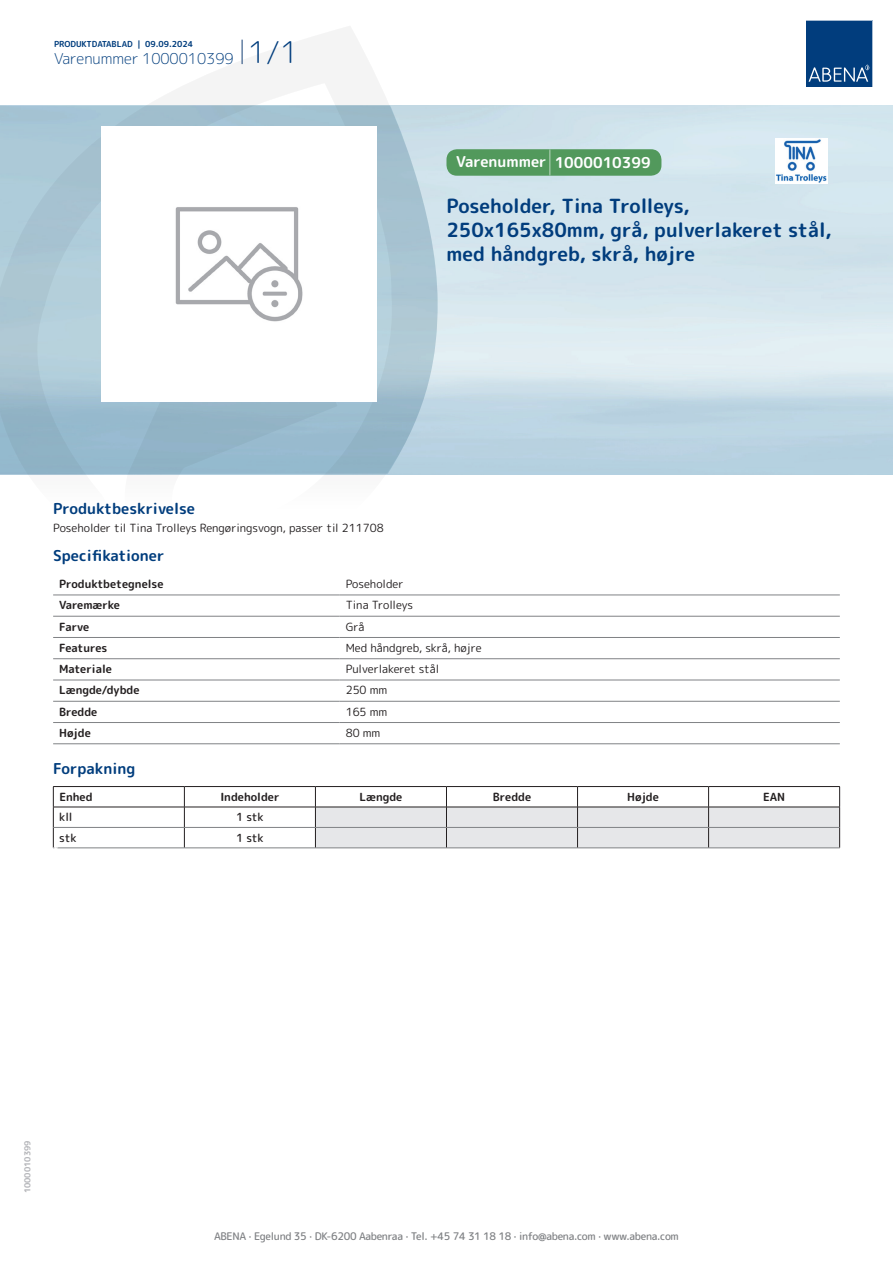
<style>
.page{position:relative;width:893px;height:1263px;background:#fff}
.page>*{position:absolute;margin:0;border:0;box-sizing:border-box;transform-origin:0 0}
.t1{font:700 19.5px/24px "Rounded Mplus 1 c";color:#013d7d}
.t2{font:700 15px "Rounded Mplus 1 c";color:#013d7d}
.t3{font:300 15px "Rounded Mplus 1 c";color:#013d7d}
.t4{font:700 15px "Rounded Mplus 1 c";color:#fff}
.t5{font:11.25px "Rounded Mplus 1 c";color:#231f20}
.t6{font:700 11.25px "Rounded Mplus 1 c";color:#231f20}
.t7{font:500 11.25px "Rounded Mplus 1 c";letter-spacing:-.01em;color:#231f20}
.t8{font:500 10.5px "Rounded Mplus 1 c";letter-spacing:-.03em;color:#808285}
.t9{font:700 10.5px "Rounded Mplus 1 c";color:#fff}
.t10{font:700 8.25px "Rounded Mplus 1 c";color:#013d7d}
.t11{font:700 8.25px "Rounded Mplus 1 c";color:#b2b3b7}
.s1{font-size:30px}
.s2{font-size:25.5px}
</style>
<div class="page">
<svg style="left:0;top:26px;width:439px;height:569px"></svg>
<svg style="left:0;top:106px;width:438px;height:368px;background:#a4c2d1"></svg>
<svg style="left:242px;top:40px;width:1px;height:24px"></svg>
<svg style="left:806px;top:20px;width:67px;height:67px;background:#144b86"></svg>
<img style="left:101px;top:127px;width:276px;height:275px">
<hr style="left:53px;top:595px;width:287px;height:1px;background:#808285">
<hr style="left:340px;top:595px;width:500px;height:1px;background:#808285">
<hr style="left:53px;top:616px;width:287px;height:1px;background:#808285">
<hr style="left:340px;top:616px;width:500px;height:1px;background:#808285">
<hr style="left:53px;top:637px;width:287px;height:1px;background:#808285">
<hr style="left:340px;top:637px;width:500px;height:1px;background:#808285">
<hr style="left:53px;top:658px;width:287px;height:1px;background:#808285">
<hr style="left:340px;top:658px;width:500px;height:1px;background:#808285">
<hr style="left:53px;top:680px;width:287px;height:1px;background:#808285">
<hr style="left:340px;top:680px;width:500px;height:1px;background:#808285">
<hr style="left:53px;top:701px;width:287px;height:1px;background:#808285">
<hr style="left:340px;top:701px;width:500px;height:1px;background:#808285">
<hr style="left:53px;top:722px;width:287px;height:1px;background:#808285">
<hr style="left:340px;top:722px;width:500px;height:1px;background:#808285">
<hr style="left:53px;top:743px;width:287px;height:1px;background:#808285">
<hr style="left:340px;top:743px;width:500px;height:1px;background:#808285">
<hr style="left:53px;top:786px;width:131px;height:1px;background:#231f20">
<hr style="left:184px;top:786px;width:131px;height:1px;background:#231f20">
<hr style="left:315px;top:786px;width:131px;height:1px;background:#231f20">
<hr style="left:446px;top:786px;width:131px;height:1px;background:#231f20">
<hr style="left:577px;top:786px;width:132px;height:1px;background:#231f20">
<hr style="left:709px;top:786px;width:131px;height:1px;background:#231f20">
<hr style="left:53px;top:807px;width:131px;height:1px;background:#231f20">
<hr style="left:184px;top:807px;width:131px;height:1px;background:#231f20">
<svg style="left:53px;top:787px;width:1px;height:61px"></svg>
<svg style="left:184px;top:787px;width:1px;height:61px"></svg>
<svg style="left:315px;top:787px;width:525px;height:61px"></svg>
<hr style="left:54px;top:827px;width:130px;height:1px;background:#808285">
<hr style="left:184px;top:827px;width:131px;height:1px;background:#808285">
<hr style="left:315px;top:827px;width:131px;height:1px;background:#808285">
<hr style="left:446px;top:827px;width:131px;height:1px;background:#808285">
<hr style="left:577px;top:827px;width:132px;height:1px;background:#808285">
<hr style="left:709px;top:827px;width:130px;height:1px;background:#808285">
<hr style="left:53px;top:848px;width:131px;height:1px;background:#808285">
<hr style="left:184px;top:848px;width:131px;height:1px;background:#808285">
<hr style="left:315px;top:848px;width:131px;height:1px;background:#808285">
<hr style="left:446px;top:848px;width:131px;height:1px;background:#808285">
<hr style="left:577px;top:848px;width:132px;height:1px;background:#808285">
<hr style="left:709px;top:848px;width:131px;height:1px;background:#808285">
<div style="left:446px;top:149px;width:215px;height:27px;background:#52995c;border-radius:10px"></div>
<img style="left:775px;top:138px;width:52px;height:46px">
<p class="t10" style="left:54px;top:38px;width:141px">PRODUKTDATABLAD | 09.09.2024</p>
<h2 class="t3" style="left:54px;top:48px;width:246px">Varenummer 1000010399 <span class="s1">1/1</span></h2>
<h2 class="t4" style="left:456px;top:152px;width:196px">Varenummer <span class="s2">|</span> 1000010399</h2>
<h1 class="t1" style="left:446px;top:194px;width:387px">Poseholder, Tina Trolleys,<br>250x165x80mm, grå, pulverlakeret stål, med håndgreb, skrå, højre</h1>
<h2 class="t2" style="left:53px;top:498px;width:143px">Produktbeskrivelse</h2>
<p class="t5" style="left:53px;top:520px;width:332px">Poseholder til Tina Trolleys Rengøringsvogn, passer til 211708</p>
<h2 class="t2" style="left:53px;top:545px;width:113px">Specifikationer</h2>
<p class="t6" style="left:59px;top:576px;width:106px">Produktbetegnelse</p>
<p class="t5" style="left:346px;top:576px;width:59px">Poseholder</p>
<p class="t6" style="left:59px;top:597px;width:62px">Varemærke</p>
<p class="t5" style="left:346px;top:597px;width:69px">Tina Trolleys</p>
<p class="t6" style="left:59px;top:618px;width:32px">Farve</p>
<p class="t5" style="left:346px;top:618px;width:20px">Grå</p>
<p class="t6" style="left:59px;top:640px;width:50px">Features</p>
<p class="t5" style="left:346px;top:640px;width:137px">Med håndgreb, skrå, højre</p>
<p class="t6" style="left:59px;top:661px;width:54px">Materiale</p>
<p class="t5" style="left:346px;top:661px;width:95px">Pulverlakeret stål</p>
<p class="t6" style="left:59px;top:682px;width:82px">Længde/dybde</p>
<p class="t5" style="left:346px;top:682px;width:43px">250 mm</p>
<p class="t6" style="left:59px;top:704px;width:40px">Bredde</p>
<p class="t5" style="left:346px;top:704px;width:43px">165 mm</p>
<p class="t6" style="left:59px;top:725px;width:33px">Højde</p>
<p class="t5" style="left:346px;top:725px;width:36px">80 mm</p>
<h2 class="t2" style="left:53px;top:758px;width:84px">Forpakning</h2>
<p class="t6" style="left:59px;top:789px;width:35px">Enhed</p>
<p class="t6" style="left:220px;top:789px;width:61px">Indeholder</p>
<p class="t6" style="left:359px;top:789px;width:44px">Længde</p>
<p class="t6" style="left:493px;top:789px;width:40px">Bredde</p>
<p class="t6" style="left:627px;top:789px;width:33px">Højde</p>
<p class="t6" style="left:763px;top:789px;width:24px">EAN</p>
<p class="t7" style="left:59px;top:809px;width:15px">kll</p>
<p class="t7" style="left:236px;top:809px;width:29px">1 stk</p>
<p class="t7" style="left:59px;top:830px;width:19px">stk</p>
<p class="t7" style="left:236px;top:830px;width:29px">1 stk</p>
<p class="t9" style="left:53px;top:843px;width:7px">*</p>
<p class="t11" style="left:22px;top:1193px;width:54px;rotate:-90deg">1000010399</p>
<p class="t8" style="left:214px;top:1229px;width:466px">ABENA · Egelund 35 · DK-6200 Aabenraa · Tel. +45 74 31 18 18 · info@abena.com · www.abena.com</p>
</div>
